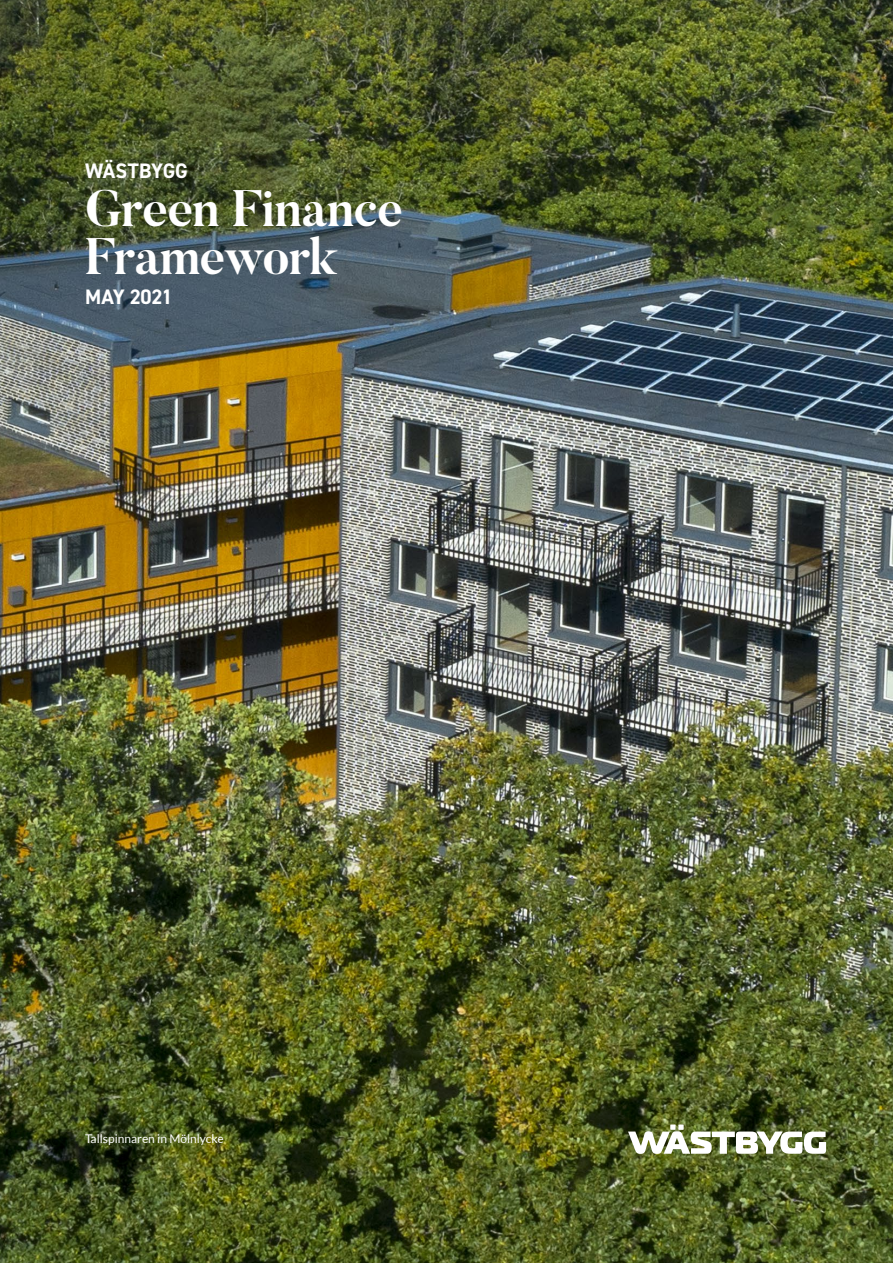
<style>
.page{position:relative;width:893px;height:1263px;background:#fff}
.page>*{position:absolute;margin:0;border:0;box-sizing:border-box;transform-origin:0 0}
.t1{font:700 51px/48px "Butler";letter-spacing:-.015em;color:#fff}
.t2{font:700 21px "DIN2014";letter-spacing:-.01em;color:#fff}
.t3{font:12px "Lato";color:#fff}
</style>
<div class="page">
<img style="left:0;top:0;width:893px;height:1263px">
<svg style="left:628px;top:1124px;width:198px;height:30px"></svg>
<h2 class="t2" style="left:85px;top:157px;width:104px">WÄSTBYGG</h2>
<h1 class="t1" style="left:85px;top:185px;width:320px">Green Finance<br>Framework</h1>
<h2 class="t2" style="left:85px;top:283px;width:89px">MAY 2021</h2>
<p class="t3" style="left:85px;top:1132px;width:140px">Tallspinnaren in Mölnlycke</p>
</div>
